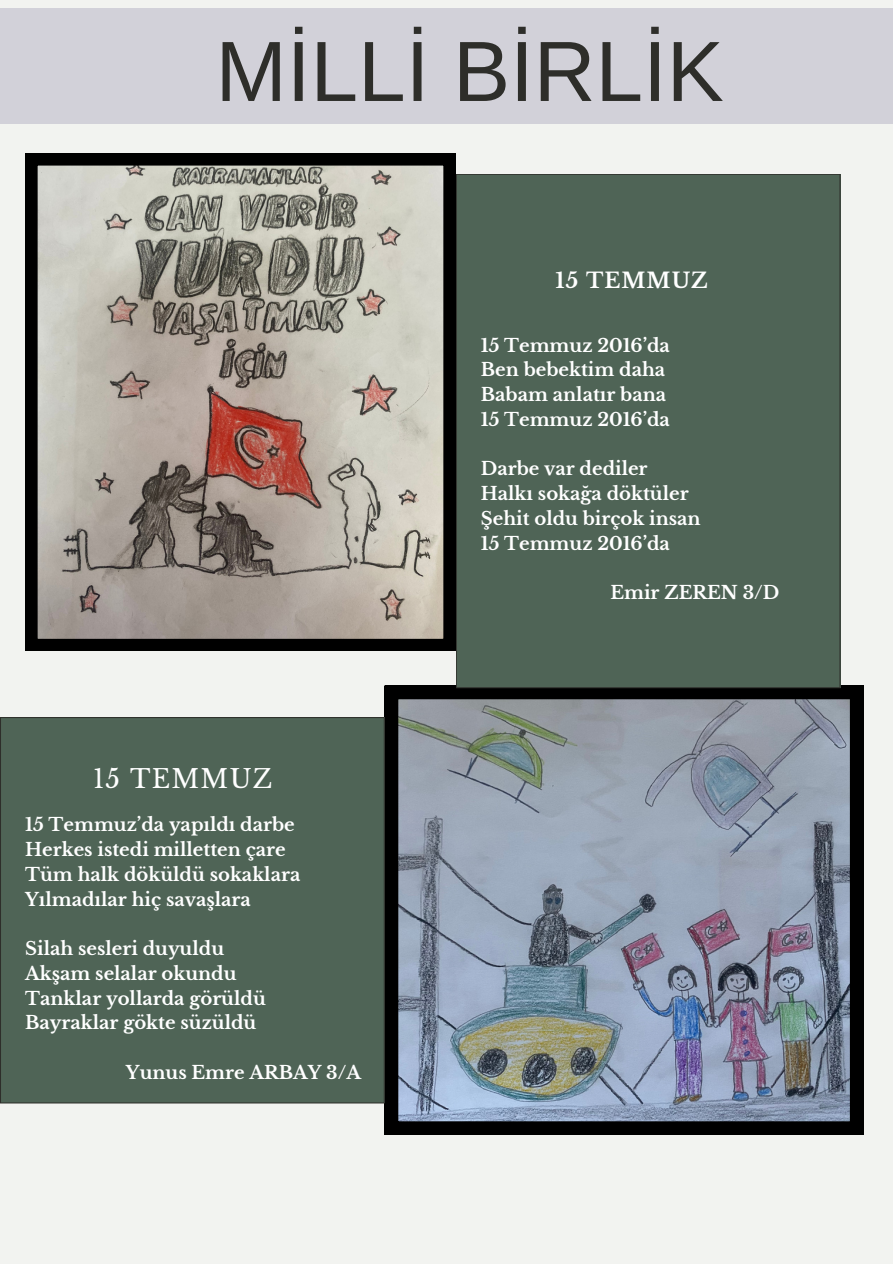
<style>
.page{position:relative;width:893px;height:1264px;background:#fff}
.page>*{position:absolute;margin:0;border:0;box-sizing:border-box;transform-origin:0 0}
.t1{font:85.5px "Arimo";color:#2e2e2a}
.t2{font:25.5px "Libre Baskerville";letter-spacing:.05em;color:#fff}
.t3{font:700 21px "Libre Baskerville";letter-spacing:.05em;color:#fff}
.t4{font:700 18px "Libre Baskerville";color:#fff}
</style>
<div class="page">
<div style="left:0;top:0;width:892px;height:1263px;background:#f2f3f0"></div>
<svg style="left:25px;top:153px;width:430px;height:497px;background:#9b938a"></svg>
<img style="left:385px;top:685px;width:478px;height:449px">
<div style="left:455px;top:174px;width:385px;height:514px;background:#4f6456"></div>
<div style="left:0;top:717px;width:385px;height:386px;background:#4f6456"></div>
<div style="left:0;top:8px;width:892px;height:116px;background:#d2d1d9"></div>
<p class="t1" style="left:215px;top:24px;width:509px">MİLLİ BİRLİK</p>
<p class="t3" style="left:555px;top:268px;width:154px">15 TEMMUZ</p>
<p class="t2" style="left:93px;top:763px;width:181px">15 TEMMUZ</p>
<p class="t4" style="left:25px;top:813px;width:271px">15 Temmuz’da yapıldı darbe</p>
<p class="t4" style="left:25px;top:838px;width:262px">Herkes istedi milletten çare</p>
<p class="t4" style="left:25px;top:863px;width:276px">Tüm halk döküldü sokaklara</p>
<p class="t4" style="left:25px;top:888px;width:227px">Yılmadılar hiç savaşlara</p>
<p class="t4" style="left:25px;top:937px;width:200px">Silah sesleri duyuldu</p>
<p class="t4" style="left:25px;top:962px;width:213px">Akşam selalar okundu</p>
<p class="t4" style="left:25px;top:987px;width:242px">Tanklar yollarda görüldü</p>
<p class="t4" style="left:25px;top:1011px;width:233px">Bayraklar gökte süzüldü</p>
<p class="t4" style="left:126px;top:1061px;width:236px">Yunus Emre ARBAY 3/A</p>
<p class="t4" style="left:481px;top:334px;width:191px">15 Temmuz 2016’da</p>
<p class="t4" style="left:481px;top:359px;width:186px">Ben bebektim daha</p>
<p class="t4" style="left:481px;top:383px;width:187px">Babam anlatır bana</p>
<p class="t4" style="left:481px;top:408px;width:191px">15 Temmuz 2016’da</p>
<p class="t4" style="left:481px;top:458px;width:168px">Darbe var dediler</p>
<p class="t4" style="left:481px;top:482px;width:209px">Halkı sokağa döktüler</p>
<p class="t4" style="left:481px;top:507px;width:221px">Şehit oldu birçok insan</p>
<p class="t4" style="left:481px;top:532px;width:191px">15 Temmuz 2016’da</p>
<p class="t4" style="left:610px;top:581px;width:170px">Emir ZEREN 3/D</p>
</div>
